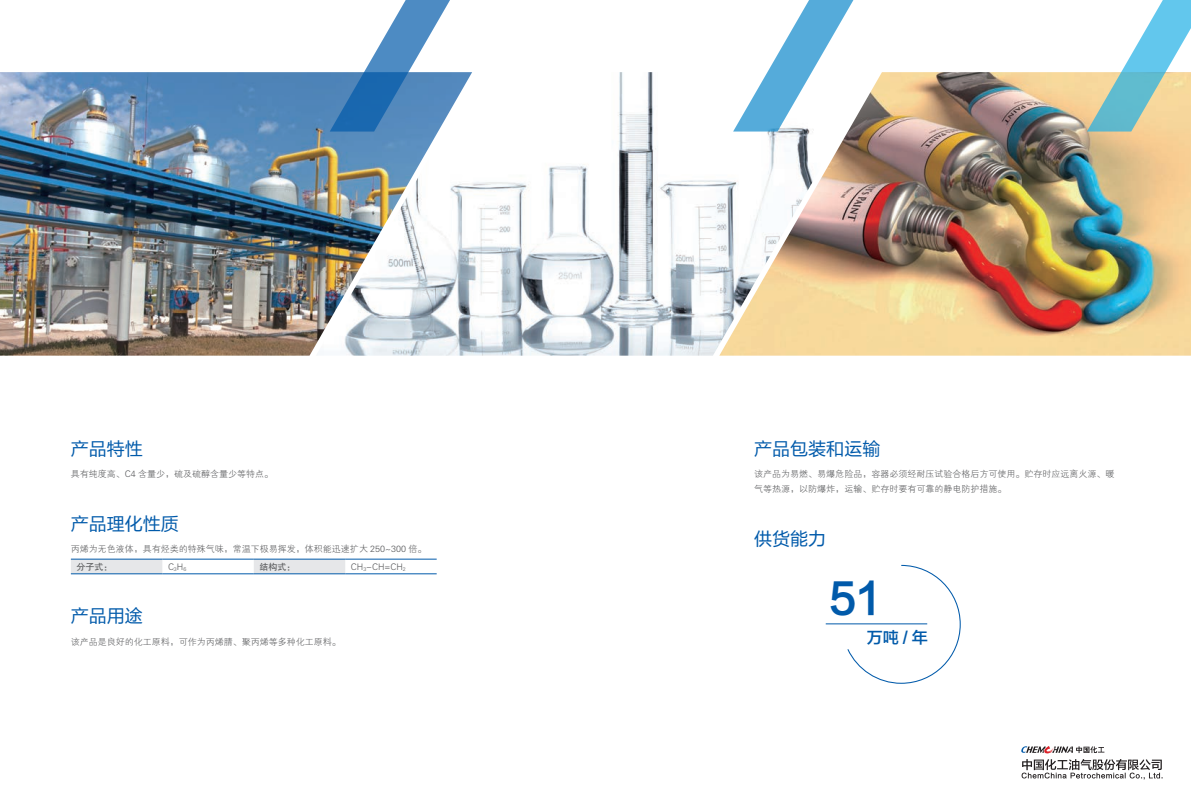
<style>
.page{position:relative;width:1191px;height:808px;background:#fff}
.page>*{position:absolute;margin:0;border:0;box-sizing:border-box;transform-origin:0 0}
.t1{font:42px "FZLTZHK GBK1 0";color:#015aaa}
.t2{font:18px "FZLTHK GBK1 0";color:#015aaa}
.t3{font:16px "FZLTZHK GBK1 0";color:#015aaa}
.t4{font:9px/17.9px "FZXH1 K GBK1 0";color:#57585a}
.t5{font:9px "FZHTK GBK1 0";color:#57585a}
.s1{font-family:"FZHTK GBK1 0"}
</style>
<div class="page">
<img style="left:0;top:72px;width:316px;height:284px">
<img style="left:316px;top:72px;width:403px;height:284px">
<img style="left:719px;top:72px;width:472px;height:284px">
<svg style="left:330px;top:0;width:142px;height:132px"></svg>
<svg style="left:71px;top:560px;width:274px;height:13px"></svg>
<hr style="left:71px;top:573px;width:91px;height:1px;background:#015aaa">
<hr style="left:162px;top:573px;width:92px;height:1px;background:#015aaa">
<hr style="left:254px;top:573px;width:91px;height:1px;background:#015aaa">
<hr style="left:345px;top:573px;width:92px;height:1px;background:#015aaa">
<hr style="left:71px;top:559px;width:91px;height:1px;background:#015aaa">
<hr style="left:162px;top:559px;width:92px;height:1px;background:#015aaa">
<hr style="left:254px;top:559px;width:91px;height:1px;background:#015aaa">
<hr style="left:345px;top:559px;width:92px;height:1px;background:#015aaa">
<svg style="left:733px;top:0;width:142px;height:132px"></svg>
<svg style="left:846px;top:564px;width:115px;height:120px"></svg>
<hr style="left:825px;top:623px;width:102px;height:1px;background:#015aaa">
<svg style="left:1021px;top:746px;width:141px;height:34px"></svg>
<svg style="left:1086px;top:0;width:105px;height:132px"></svg>
<p class="t2" style="left:71px;top:439px;width:73px">产品特性</p>
<p class="t4" style="left:71px;top:465px;width:204px">具有纯度高、C4 含量少，硫及硫醇含量少等特点。</p>
<p class="t2" style="left:71px;top:514px;width:109px">产品理化性质</p>
<p class="t4" style="left:77px;top:540px;width:351px;text-indent:-6px">丙烯为无色液体，具有烃类的特殊气味，常温下极易挥发，体积能迅速扩大 250~300 倍。<span class="s1">分子式：</span></p>
<p class="t4" style="left:168px;top:558px;width:20px">C<sub>3</sub>H<sub>6</sub></p>
<p class="t5" style="left:259px;top:562px;width:37px">结构式：</p>
<p class="t4" style="left:351px;top:558px;width:56px">CH<sub>3</sub>-CH=CH<sub>2</sub></p>
<p class="t2" style="left:71px;top:606px;width:73px">产品用途</p>
<p class="t4" style="left:71px;top:633px;width:271px">该产品是良好的化工原料，可作为丙烯腈、聚丙烯等多种化工原料。</p>
<p class="t2" style="left:754px;top:439px;width:127px">产品包装和运输</p>
<p class="t4" style="left:754px;top:467px;width:361px;line-height:15px">该产品为易燃、易爆危险品，容器必须经耐压试验合格后方可使用。贮存时应远离火源、暖气等热源，以防爆炸，运输、贮存时要有可靠的静电防护措施。</p>
<p class="t2" style="left:754px;top:529px;width:73px">供货能力</p>
<p class="t1" style="left:828px;top:575px;width:55px">51</p>
<p class="t3" style="left:866px;top:629px;width:62px">万吨/年</p>
</div>
